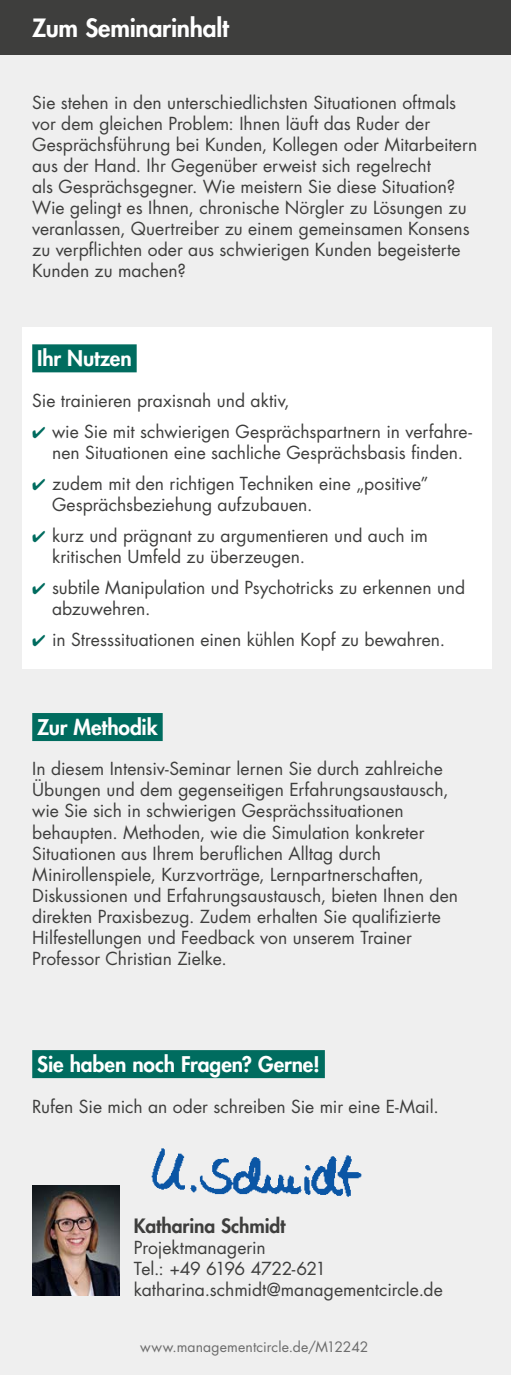
<style>
.page{position:relative;width:511px;height:1375px;background:#fff}
.page>*{position:absolute;margin:0;border:0;box-sizing:border-box;transform-origin:0 0}
.t1{font:800 24.5px "Futura Std";letter-spacing:-.01em;color:#fff}
.t2{font:800 21px "Futura Std";letter-spacing:-.005em;color:#fff}
.t3{font:800 19.25px "Futura Std";letter-spacing:-.005em;color:#3e3e3d}
.t4{font:17.5px/21px "Futura Std";color:#3e3e3d}
.t5{font:14px "Futura Std";letter-spacing:.01em;color:#6c6c6c}
.s1{color:#006c5f}
</style>
<div class="page">
<div style="left:0;top:36px;width:511px;height:1338px;background:#efefef"></div>
<div style="left:0;top:0;width:511px;height:55px;background:#3e3e3d"></div>
<div style="left:22px;top:327px;width:469px;height:341px;background:#fff"></div>
<div style="left:32px;top:344px;width:105px;height:28px;background:#006c5f"></div>
<div style="left:32px;top:713px;width:131px;height:28px;background:#006c5f"></div>
<div style="left:32px;top:1049px;width:293px;height:28px;background:#006c5f"></div>
<img style="left:32px;top:1185px;width:87px;height:110px">
<img style="left:151px;top:1148px;width:211px;height:49px">
<h1 class="t1" style="left:32px;top:12px;width:198px">Zum Seminarinhalt</h1>
<p class="t4" style="left:32px;top:92px;width:446px">Sie stehen in den unterschiedlichsten Situationen oftmals vor dem gleichen Problem: Ihnen läuft das Ruder der Gesprächsführung bei Kunden, Kollegen oder Mitarbeitern aus der Hand. Ihr Gegenüber erweist sich regelrecht<br>als Gesprächsgegner. Wie meistern Sie diese Situation?<br>Wie gelingt es Ihnen, chronische Nörgler zu Lösungen zu veranlassen, Quertreiber zu einem gemeinsamen Konsens zu verpflichten oder aus schwierigen Kunden begeisterte Kunden zu machen?</p>
<p class="t2" style="left:37px;top:345px;width:96px">Ihr Nutzen</p>
<p class="t4" style="left:32px;top:390px;width:259px">Sie trainieren praxisnah und aktiv,</p>
<p class="t4" style="left:52px;top:421px;width:421px;text-indent:-20px"><span class="s1">✔</span> wie Sie mit schwierigen Gesprächspartnern in verfahre&shy;nen Situationen eine sachliche Gesprächsbasis finden.</p>
<p class="t4" style="left:52px;top:473px;width:378px;text-indent:-20px"><span class="s1">✔</span> zudem mit den richtigen Techniken eine „positive”<br>Gesprächsbeziehung aufzubauen.</p>
<p class="t4" style="left:52px;top:525px;width:377px;text-indent:-20px"><span class="s1">✔</span> kurz und prägnant zu argumentieren und auch im kritischen Umfeld zu überzeugen.</p>
<p class="t4" style="left:52px;top:576px;width:415px;text-indent:-20px"><span class="s1">✔</span> subtile Manipulation und Psychotricks zu erkennen und abzuwehren.</p>
<p class="t4" style="left:32px;top:628px;width:414px"><span class="s1">✔</span> in Stresssituationen einen kühlen Kopf zu bewahren.</p>
<p class="t2" style="left:37px;top:713px;width:122px">Zur Methodik</p>
<p class="t4" style="left:32px;top:758px;width:427px">In diesem Intensiv-Seminar lernen Sie durch zahlreiche Übungen und dem gegenseitigen Erfahrungsaustausch, wie Sie sich in schwierigen Gesprächssituationen behaupten. Methoden, wie die Simulation konkreter Situationen aus Ihrem beruflichen Alltag durch Minirollenspiele, Kurzvorträge, Lernpartnerschaften, Diskussionen und Erfahrungsaustausch, bieten Ihnen den direkten Praxisbezug. Zudem erhalten Sie qualifizierte Hilfestellungen und Feedback von unserem Trainer Professor Christian Zielke.</p>
<p class="t2" style="left:37px;top:1050px;width:284px">Sie haben noch Fragen? Gerne!</p>
<p class="t4" style="left:32px;top:1095px;width:408px">Rufen Sie mich an oder schreiben Sie mir eine E-Mail.</p>
<p class="t3" style="left:134px;top:1212px;width:153px">Katharina Schmidt</p>
<p class="t4" style="left:134px;top:1236px;width:310px">Projektmanagerin<br>Tel.: +49 6196 4722-621 katharina.schmidt@managementcircle.de</p>
<p class="t5" style="left:140px;top:1337px;width:230px">www.managementcircle.de/M12242</p>
</div>
